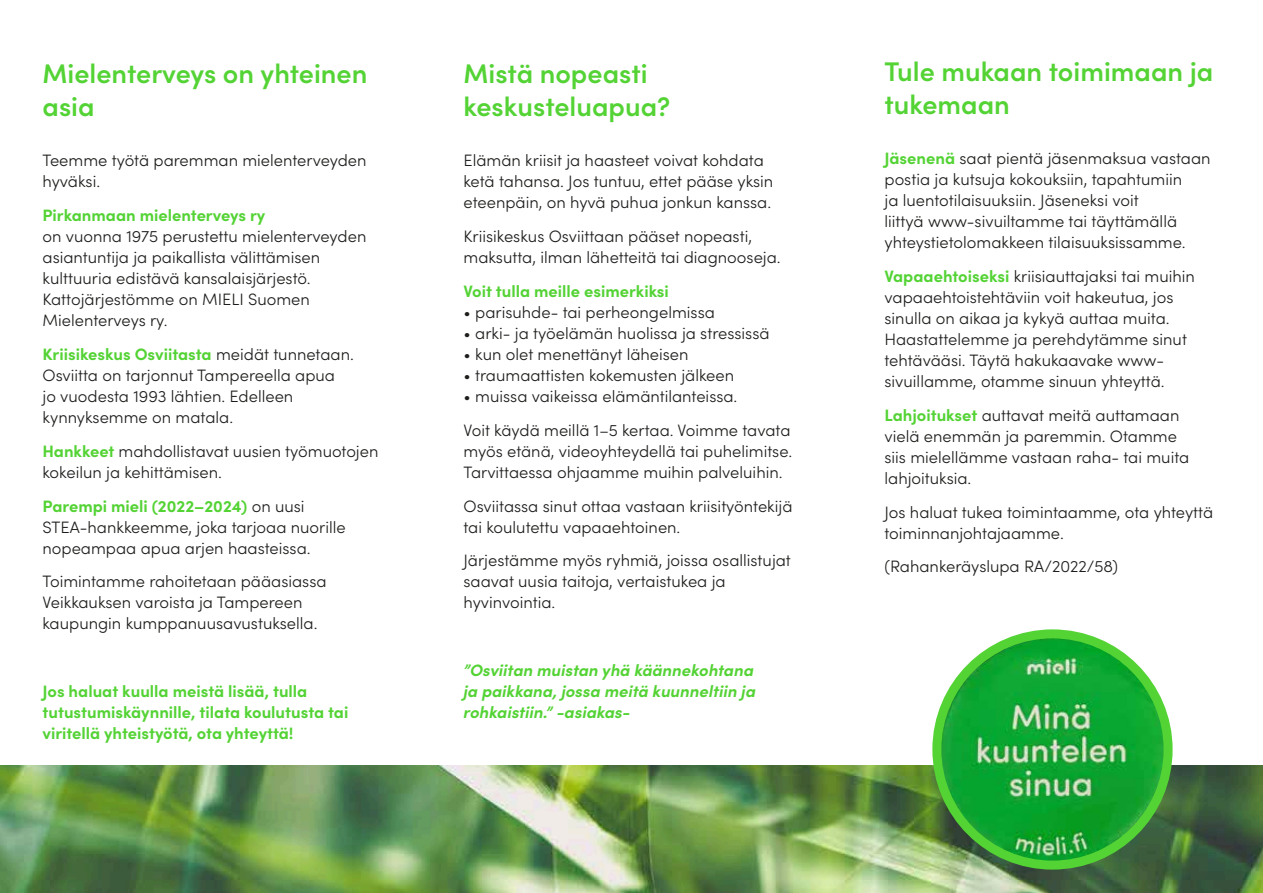
<style>
.page{position:relative;width:1263px;height:893px;background:#fff}
.page>*{position:absolute;margin:0;border:0;box-sizing:border-box;transform-origin:0 0}
.t1{font:600 27px/32.4px "Sofia Pro";color:#54d335}
.t2{font:300 16.5px/21px "Sofia Pro";color:#1d1d1b}
.t3{font:700 16.5px/21px "Sofia Pro";color:#54d335}
.t4{font:italic 700 16.5px/21px "Sofia Pro";color:#54d335}
.s1{font-weight:700;color:#54d335}
</style>
<div class="page">
<img style="left:0;top:765px;width:1263px;height:128px">
<img style="left:937px;top:634px;width:231px;height:231px;border-radius:116px">
<div style="left:932px;top:629px;width:240px;height:241px;border:9px solid #54d335;border-radius:50%"></div>
<h1 class="t1" style="left:43px;top:56px;width:326px">Mielenterveys on yhteinen asia</h1>
<p class="t2" style="left:43px;top:149px;width:326px">Teemme työtä paremman mielenterveyden hyväksi.</p>
<p class="t3" style="left:43px;top:204px;width:224px">Pirkanmaan mielenterveys ry</p>
<p class="t2" style="left:43px;top:225px;width:325px">on vuonna 1975 perustettu mielenterveyden asiantuntija ja paikallista välittämisen kulttuuria edistävä kansalaisjärjestö.<br>Kattojärjestömme on MIELI Suomen Mielenterveys ry.</p>
<p class="t2" style="left:43px;top:343px;width:313px"><span class="s1">Kriisikeskus Osviitasta</span> meidät tunnetaan.<br>Osviitta on tarjonnut Tampereella apua<br>jo vuodesta 1993 lähtien. Edelleen kynnyksemme on matala.</p>
<p class="t2" style="left:43px;top:440px;width:337px"><span class="s1">Hankkeet</span> mahdollistavat uusien työmuotojen kokeilun ja kehittämisen.</p>
<p class="t2" style="left:43px;top:494px;width:305px"><span class="s1">Parempi mieli (2022–2024)</span> on uusi<br>STEA-hankkeemme, joka tarjoaa nuorille nopeampaa apua arjen haasteissa.</p>
<p class="t2" style="left:43px;top:570px;width:286px">Toimintamme rahoitetaan pääasiassa<br>Veikkauksen varoista ja Tampereen kaupungin kumppanuusavustuksella.</p>
<p class="t3" style="left:43px;top:679px;width:307px">Jos haluat kuulla meistä lisää, tulla tutustumiskäynnille, tilata koulutusta tai viritellä yhteistyötä, ota yhteyttä!</p>
<h1 class="t1" style="left:463px;top:56px;width:208px">Mistä nopeasti keskusteluapua?</h1>
<p class="t2" style="left:463px;top:149px;width:311px">Elämän kriisit ja haasteet voivat kohdata ketä tahansa. Jos tuntuu, ettet pääse yksin eteenpäin, on hyvä puhua jonkun kanssa.</p>
<p class="t2" style="left:463px;top:225px;width:319px">Kriisikeskus Osviittaan pääset nopeasti, maksutta, ilman lähetteitä tai diagnooseja.</p>
<p class="t3" style="left:463px;top:279px;width:207px">Voit tulla meille esimerkiksi</p>
<p class="t2" style="left:463px;top:301px;width:253px">• parisuhde- tai perheongelmissa</p>
<p class="t2" style="left:463px;top:322px;width:308px">• arki- ja työelämän huolissa ja stressissä</p>
<p class="t2" style="left:463px;top:343px;width:227px">• kun olet menettänyt läheisen</p>
<p class="t2" style="left:463px;top:364px;width:272px">• traumaattisten kokemusten jälkeen</p>
<p class="t2" style="left:463px;top:378px;width:328px;line-height:33.8px">• muissa vaikeissa elämäntilanteissa.<br>Voit käydä meillä 1–5 kertaa. Voimme tavata</p>
<p class="t2" style="left:463px;top:440px;width:330px">myös etänä, videoyhteydellä tai puhelimitse.<br>Tarvittaessa ohjaamme muihin palveluihin.</p>
<p class="t2" style="left:463px;top:494px;width:330px">Osviitassa sinut ottaa vastaan kriisityöntekijä tai koulutettu vapaaehtoinen.</p>
<p class="t2" style="left:463px;top:549px;width:329px">Järjestämme myös ryhmiä, joissa osallistujat saavat uusia taitoja, vertaistukea ja hyvinvointia.</p>
<p class="t4" style="left:463px;top:658px;width:294px">”Osviitan muistan yhä käännekohtana ja paikkana, jossa meitä kuunneltiin ja rohkaistiin.” -asiakas-</p>
<h1 class="t1" style="left:884px;top:54px;width:330px">Tule mukaan toimimaan ja tukemaan</h1>
<p class="t2" style="left:884px;top:147px;width:328px"><span class="s1">Jäsenenä</span> saat pientä jäsenmaksua vastaan postia ja kutsuja kokouksiin, tapahtumiin<br>ja luentotilaisuuksiin. Jäseneksi voit<br>liittyä www-sivuiltamme tai täyttämällä yhteystietolomakkeen tilaisuuksissamme.</p>
<p class="t2" style="left:884px;top:265px;width:312px"><span class="s1">Vapaaehtoiseksi</span> kriisiauttajaksi tai muihin vapaaehtoistehtäviin voit hakeutua, jos sinulla on aikaa ja kykyä auttaa muita.<br>Haastattelemme ja perehdytämme sinut tehtävääsi. Täytä hakukaavake www&shy;sivuillamme, otamme sinuun yhteyttä.</p>
<p class="t2" style="left:884px;top:404px;width:306px"><span class="s1">Lahjoitukset</span> auttavat meitä auttamaan vielä enemmän ja paremmin. Otamme siis mielellämme vastaan raha- tai muita lahjoituksia.</p>
<p class="t2" style="left:884px;top:500px;width:330px">Jos haluat tukea toimintaamme, ota yhteyttä toiminnanjohtajaamme.</p>
<p class="t2" style="left:884px;top:555px;width:235px">(Rahankeräyslupa RA/2022/58)</p>
</div>
